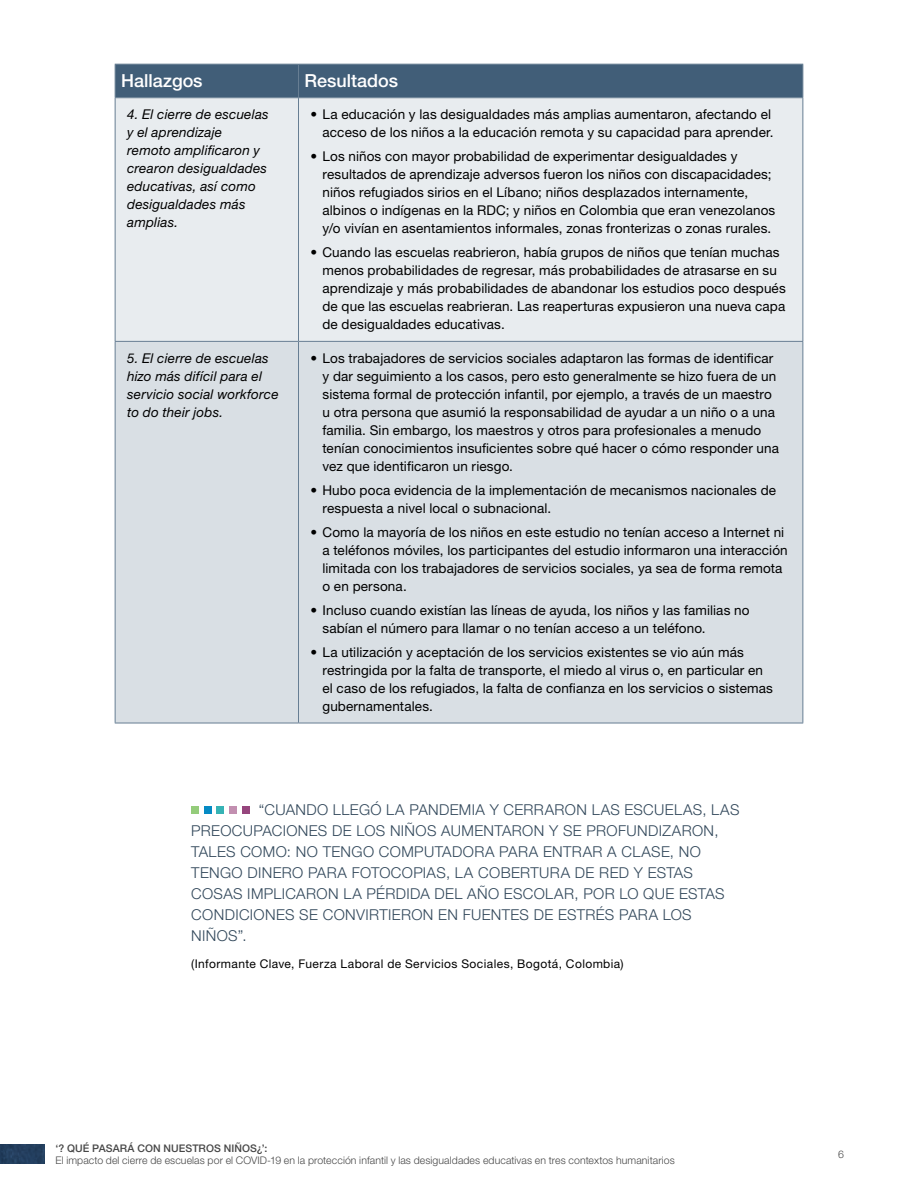
<style>
.page{position:relative;width:918px;height:1188px;background:#fff}
.page>*{position:absolute;margin:0;border:0;box-sizing:border-box;transform-origin:0 0}
.t1{font:500 18px "Helvetica Neue LT Pro";color:#fff}
.t2{font:300 15px/21px "Helvetica Neue LT Pro";letter-spacing:.025em;color:#31475a}
.t3{font:13.5px/18px "Helvetica Neue LT Pro";letter-spacing:.01em;color:#000}
.t4{font:italic 13.5px/18px "Helvetica Neue LT Pro";letter-spacing:.015em;color:#000}
.t5{font:12px "Helvetica Neue LT Pro";letter-spacing:.035em;color:#000}
.t6{font:300 10.5px "Helvetica Neue LT Pro";letter-spacing:.01em;color:#474747}
.t7{font:500 10.5px "Helvetica Neue LT Pro";letter-spacing:.01em;color:#474747}
</style>
<div class="page">
<div style="left:0;top:1144px;width:45px;height:19px;background:#233f5e"></div>
<div style="left:116px;top:65px;width:686px;height:32px;background:#415e78"></div>
<div style="left:116px;top:98px;width:686px;height:243px;background:#e8ecef"></div>
<div style="left:116px;top:342px;width:686px;height:381px;background:#d9dfe4"></div>
<hr style="left:115px;top:64px;width:183px;height:1px;background:#677e93">
<hr style="left:115px;top:65px;width:1px;height:32px;background:#677e93">
<hr style="left:298px;top:64px;width:505px;height:1px;background:#677e93">
<hr style="left:298px;top:65px;width:1px;height:32px;background:#677e93">
<hr style="left:802px;top:65px;width:1px;height:32px;background:#677e93">
<hr style="left:115px;top:97px;width:183px;height:1px;background:#677e93">
<hr style="left:115px;top:98px;width:1px;height:243px;background:#677e93">
<hr style="left:298px;top:97px;width:505px;height:1px;background:#677e93">
<hr style="left:298px;top:98px;width:1px;height:243px;background:#677e93">
<hr style="left:802px;top:98px;width:1px;height:243px;background:#677e93">
<hr style="left:115px;top:341px;width:183px;height:1px;background:#677e93">
<hr style="left:115px;top:342px;width:1px;height:381px;background:#677e93">
<hr style="left:298px;top:341px;width:505px;height:1px;background:#677e93">
<hr style="left:298px;top:342px;width:1px;height:381px;background:#677e93">
<hr style="left:802px;top:342px;width:1px;height:381px;background:#677e93">
<hr style="left:115px;top:723px;width:183px;height:1px;background:#677e93">
<hr style="left:298px;top:723px;width:505px;height:1px;background:#677e93">
<div style="left:242px;top:806px;width:8px;height:7px;background:#96457d"></div>
<div style="left:230px;top:806px;width:7px;height:7px;background:#c28fb0"></div>
<div style="left:217px;top:806px;width:7px;height:7px;background:#36b3b5"></div>
<div style="left:204px;top:806px;width:7px;height:7px;background:#058ac4"></div>
<div style="left:191px;top:806px;width:8px;height:7px;background:#94cc7a"></div>
<h1 class="t1" style="left:121px;top:70px;width:83px">Hallazgos</h1>
<h1 class="t1" style="left:305px;top:70px;width:95px">Resultados</h1>
<p class="t4" style="left:127px;top:105px;width:143px">4. El cierre de escuelas y el aprendizaje remoto amplificaron y crearon desigualdades educativas, así como desigualdades más amplias.</p>
<p class="t3" style="left:310px;top:105px;width:465px;text-align:right">• La educación y las desigualdades más amplias aumentaron, afectando el acceso de los niños a la educación remota y su capacidad para aprender.</p>
<p class="t3" style="left:322px;top:147px;width:454px;text-indent:-12px">• Los niños con mayor probabilidad de experimentar desigualdades y resultados de aprendizaje adversos fueron los niños con discapacidades; niños refugiados sirios en el Líbano; niños desplazados internamente, albinos o indígenas en la RDC; y niños en Colombia que eran venezolanos y/o vivían en asentamientos informales, zonas fronterizas o zonas rurales.</p>
<p class="t3" style="left:322px;top:243px;width:465px;text-indent:-12px">• Cuando las escuelas reabrieron, había grupos de niños que tenían muchas menos probabilidades de regresar, más probabilidades de atrasarse en su aprendizaje y más probabilidades de abandonar los estudios poco después de que las escuelas reabrieran. Las reaperturas expusieron una nueva capa de desigualdades educativas.</p>
<p class="t4" style="left:127px;top:349px;width:153px">5. El cierre de escuelas hizo más difícil para el servicio social workforce to do their jobs.</p>
<p class="t3" style="left:322px;top:349px;width:458px;text-indent:-12px">• Los trabajadores de servicios sociales adaptaron las formas de identificar y dar seguimiento a los casos, pero esto generalmente se hizo fuera de un sistema formal de protección infantil, por ejemplo, a través de un maestro u otra persona que asumió la responsabilidad de ayudar a un niño o a una familia. Sin embargo, los maestros y otros para profesionales a menudo tenían conocimientos insuficientes sobre qué hacer o cómo responder una vez que identificaron un riesgo.</p>
<p class="t3" style="left:322px;top:481px;width:455px;text-indent:-12px">• Hubo poca evidencia de la implementación de mecanismos nacionales de respuesta a nivel local o subnacional.</p>
<p class="t3" style="left:322px;top:523px;width:467px;text-indent:-12px">• Como la mayoría de los niños en este estudio no tenían acceso a Internet ni a teléfonos móviles, los participantes del estudio informaron una interacción limitada con los trabajadores de servicios sociales, ya sea de forma remota o en persona.</p>
<p class="t3" style="left:322px;top:601px;width:429px;text-indent:-12px">• Incluso cuando existían las líneas de ayuda, los niños y las familias no sabían el número para llamar o no tenían acceso a un teléfono.</p>
<p class="t3" style="left:322px;top:643px;width:452px;text-indent:-12px">• La utilización y aceptación de los servicios existentes se vio aún más restringida por la falta de transporte, el miedo al virus o, en particular en el caso de los refugiados, la falta de confianza en los servicios o sistemas gubernamentales.</p>
<p class="t2" style="left:191px;top:799px;width:550px;text-indent:68px">“CUANDO LLEGÓ LA PANDEMIA Y CERRARON LAS ESCUELAS, LAS PREOCUPACIONES DE LOS NIÑOS AUMENTARON Y SE PROFUNDIZARON, TALES COMO: NO TENGO COMPUTADORA PARA ENTRAR A CLASE, NO TENGO DINERO PARA FOTOCOPIAS, LA COBERTURA DE RED Y ESTAS COSAS IMPLICARON LA PÉRDIDA DEL AÑO ESCOLAR, POR LO QUE ESTAS CONDICIONES SE CONVIRTIERON EN FUENTES DE ESTRÉS PARA LOS NIÑOS”.</p>
<p class="t5" style="left:191px;top:956px;width:434px">(Informante Clave, Fuerza Laboral de Servicios Sociales, Bogotá, Colombia)</p>
<p class="t7" style="left:56px;top:1142px;width:214px">‘? QUÉ PASARÁ CON NUESTROS NIÑOS¿’:</p>
<p class="t6" style="left:56px;top:1154px;width:621px">El impacto del cierre de escuelas por el COVID-19 en la protección infantil y las desigualdades educativas en tres contextos humanitarios</p>
<p class="t6" style="left:838px;top:1147px;width:7px">6</p>
</div>
